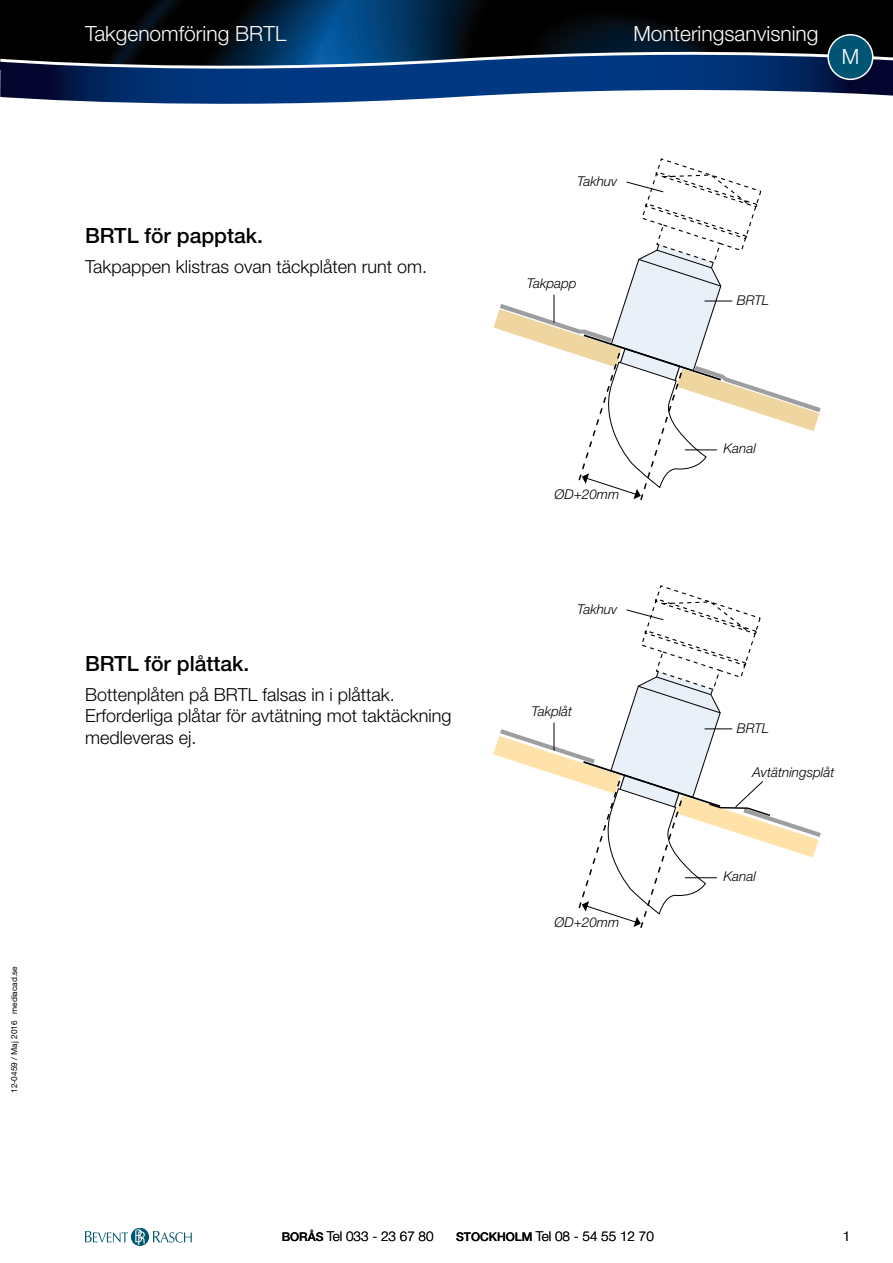
<style>
.page{position:relative;width:893px;height:1263px;background:#fff}
.page>*{position:absolute;margin:0;border:0;box-sizing:border-box;transform-origin:0 0}
.t1{font:300 21px "Helvetica Neue LT Std";color:#fff}
.t2{font:500 21px "Helvetica Neue LT Std";color:#000}
.t3{font:300 18px/21.6px "Helvetica Neue LT Std";color:#000}
.t4{font:italic 300 13.5px "Helvetica Neue LT Std";color:#000}
.t5{font:300 13.5px "Helvetica Neue LT Std";color:#000}
.t6{font:8.25px "Helvetica Neue LT Std";color:#000}
.s1{font-weight:500;font-size:12px}
</style>
<div class="page">
<img style="left:0;top:0;width:893px;height:45px">
<svg style="left:0;top:79px;width:893px;height:25px"></svg>
<svg style="left:0;top:45px;width:893px;height:34px;background:#163760"></svg>
<div style="left:828px;top:35px;width:45px;height:44px;background:#005575;border-radius:50%"></div>
<div style="left:827px;top:34px;width:46px;height:46px;border:2px solid #fff;border-radius:50%"></div>
<svg style="left:85px;top:1231px;width:43px;height:11px"></svg>
<svg style="left:153px;top:1231px;width:39px;height:11px"></svg>
<div style="left:131px;top:1228px;width:18px;height:17px;background:#005570;border-radius:50%"></div>
<svg style="left:135px;top:1230px;width:10px;height:15px"></svg>
<div style="left:131px;top:1228px;width:18px;height:17px;border:1px solid #005570;border-radius:50%"></div>
<svg style="left:493px;top:158px;width:328px;height:342px"></svg>
<svg style="left:493px;top:585px;width:328px;height:343px"></svg>
<p class="t6" style="left:9px;top:1093px;width:128px;rotate:-90deg">12-0459 / Maj 2016 mediacad.se</p>
<p class="t1" style="left:85px;top:21px;width:203px">Takgenomföring BRTL</p>
<p class="t2" style="left:85px;top:223px;width:179px">BRTL för papptak.</p>
<p class="t3" style="left:85px;top:255px;width:344px">Takpappen klistras ovan täckplåten runt om.</p>
<p class="t2" style="left:85px;top:651px;width:166px">BRTL för plåttak.</p>
<p class="t3" style="left:85px;top:683px;width:368px">Bottenplåten på BRTL falsas in i plåttak.<br>Erforderliga plåtar för avtätning mot taktäckning medleveras ej.</p>
<p class="t1" style="left:633px;top:21px;width:187px">Monteringsanvisning</p>
<p class="t1" style="left:842px;top:44px;width:19px">M</p>
<p class="t4" style="left:577px;top:173px;width:42px">Takhuv</p>
<p class="t4" style="left:527px;top:275px;width:51px">Takpapp</p>
<p class="t4" style="left:737px;top:292px;width:34px">BRTL</p>
<p class="t4" style="left:554px;top:486px;width:66px">ØD+20mm</p>
<p class="t4" style="left:577px;top:601px;width:42px">Takhuv</p>
<p class="t4" style="left:531px;top:703px;width:42px">Takplåt</p>
<p class="t4" style="left:554px;top:914px;width:66px">ØD+20mm</p>
<p class="t4" style="left:723px;top:440px;width:34px">Kanal</p>
<p class="t4" style="left:737px;top:720px;width:34px">BRTL</p>
<p class="t4" style="left:753px;top:764px;width:83px">Avtätningsplåt</p>
<p class="t4" style="left:723px;top:868px;width:34px">Kanal</p>
<p class="t5" style="left:282px;top:1228px;width:153px"><span class="s1">BORÅS</span> Tel 033 - 23 67 80</p>
<p class="t5" style="left:456px;top:1228px;width:199px"><span class="s1">STOCKHOLM</span> Tel 08 - 54 55 12 70</p>
<p class="t5" style="left:843px;top:1228px;width:9px">1</p>
</div>
